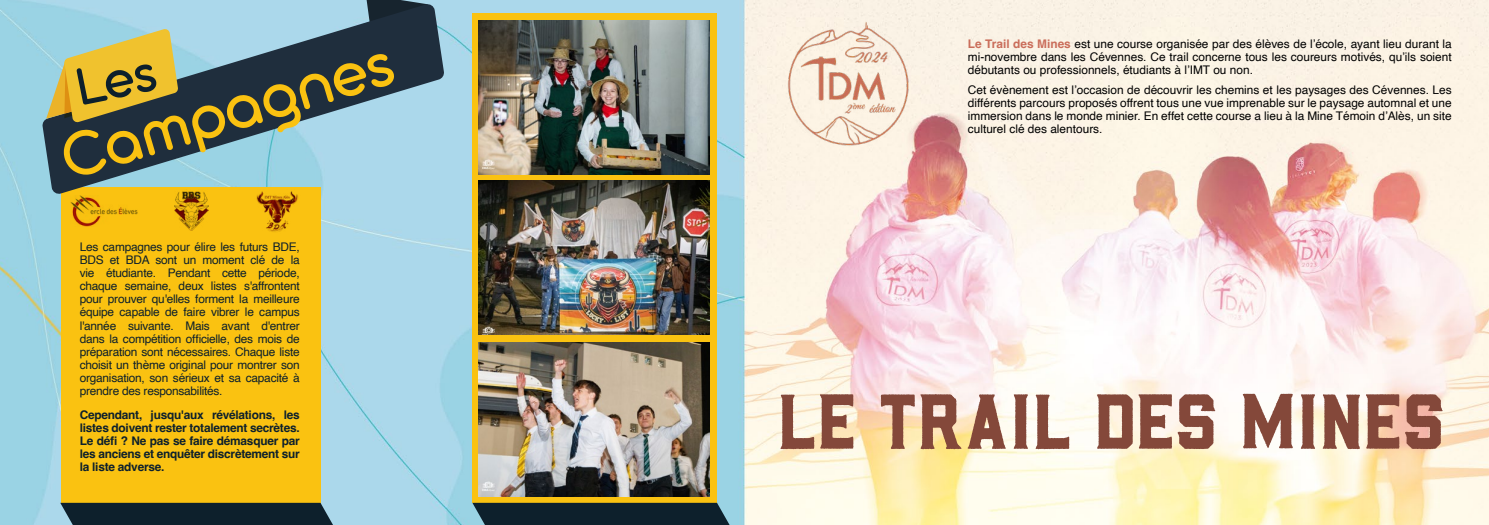
<style>
.page{position:relative;width:1489px;height:525px;background:#fff}
.page>*{position:absolute;margin:0;border:0;box-sizing:border-box;transform-origin:0 0}
.t1{font:78px "Barley Rough";color:#84483a}
.t2{font:68.75px "Aristotelica Display Trial Regula";color:#fac211}
.t3{font:11.88px/13.1px "Helvetica";color:#000;text-align:justify}
.t4{font:11.88px/13.1px "Helvetica";letter-spacing:-.02em;color:#0d202c;text-align:justify}
.t5{font:700 11.88px/13.1px "Helvetica";letter-spacing:-.02em;color:#0d202c;text-align:justify}
.s1{font-weight:700;color:#ca6d5a}
</style>
<div class="page">
<img style="left:0;top:0;width:1488px;height:524px">
<div style="left:61px;top:187px;width:259px;height:317px;background:#fac211"></div>
<svg style="left:347px;top:0;width:81px;height:3px"></svg>
<svg style="left:42px;top:3px;width:402px;height:192px;background:#698b9b"></svg>
<div style="left:472px;top:13px;width:245px;height:489px;background:#fac211"></div>
<div style="left:60px;top:188px;width:240px;height:45px;background:#fac211"></div>
<img style="left:174px;top:191px;width:34px;height:40px">
<img style="left:70px;top:195px;width:68px;height:32px">
<svg style="left:283px;top:189px;width:43px;height:43px"></svg>
<img style="left:256px;top:190px;width:47px;height:42px">
<svg style="left:60px;top:502px;width:273px;height:22px;background:#1c2e33"></svg>
<svg style="left:472px;top:502px;width:257px;height:22px;background:#1c2e33"></svg>
<img style="left:478px;top:180px;width:231px;height:154px">
<img style="left:478px;top:342px;width:231px;height:154px">
<img style="left:478px;top:20px;width:231px;height:154px">
<img style="left:780px;top:17px;width:131px;height:132px">
<svg style="left:46px;top:28px;width:132px;height:95px;background:#bdb05c"></svg>
<h2 class="t2" style="left:52px;top:123px;width:345px;rotate:-17deg">Campagnes</h2>
<p class="t4" style="left:80px;top:240px;width:221px">Les campagnes pour élire les futurs BDE, BDS et BDA sont un moment clé de la vie étudiante. Pendant cette période, chaque semaine, deux listes s'affrontent pour prouver qu'elles forment la meilleure équipe capable de faire vibrer le campus l'année suivante. Mais avant d'entrer dans la compétition officielle, des mois de préparation sont nécessaires. Chaque liste choisit un thème original pour montrer son organisation, son sérieux et sa capacité à prendre des responsabilités.</p>
<p class="t5" style="left:80px;top:409px;width:221px">Cependant, jusqu'aux révélations, les listes doivent rester totalement secrètes.<br>Le défi ? Ne pas se faire démasquer par les anciens et enquêter discrètement sur la liste adverse.</p>
<p class="t3" style="left:967px;top:37px;width:485px"><span class="s1">Le Trail des Mines</span> est une course organisée par des élèves de l’école, ayant lieu durant la mi-novembre dans les Cévennes. Ce trail concerne tous les coureurs motivés, qu’ils soient débutants ou professionnels, étudiants à l’IMT ou non.</p>
<p class="t3" style="left:967px;top:83px;width:485px">Cet évènement est l’occasion de découvrir les chemins et les paysages des Cévennes. Les différents parcours proposés offrent tous une vue imprenable sur le paysage automnal et une immersion dans le monde minier. En effet cette course a lieu à la Mine Témoin d’Alès, un site culturel clé des alentours.</p>
<h1 class="t1" style="left:780px;top:367px;width:669px">LE TRAIL DES MINES</h1>
</div>
